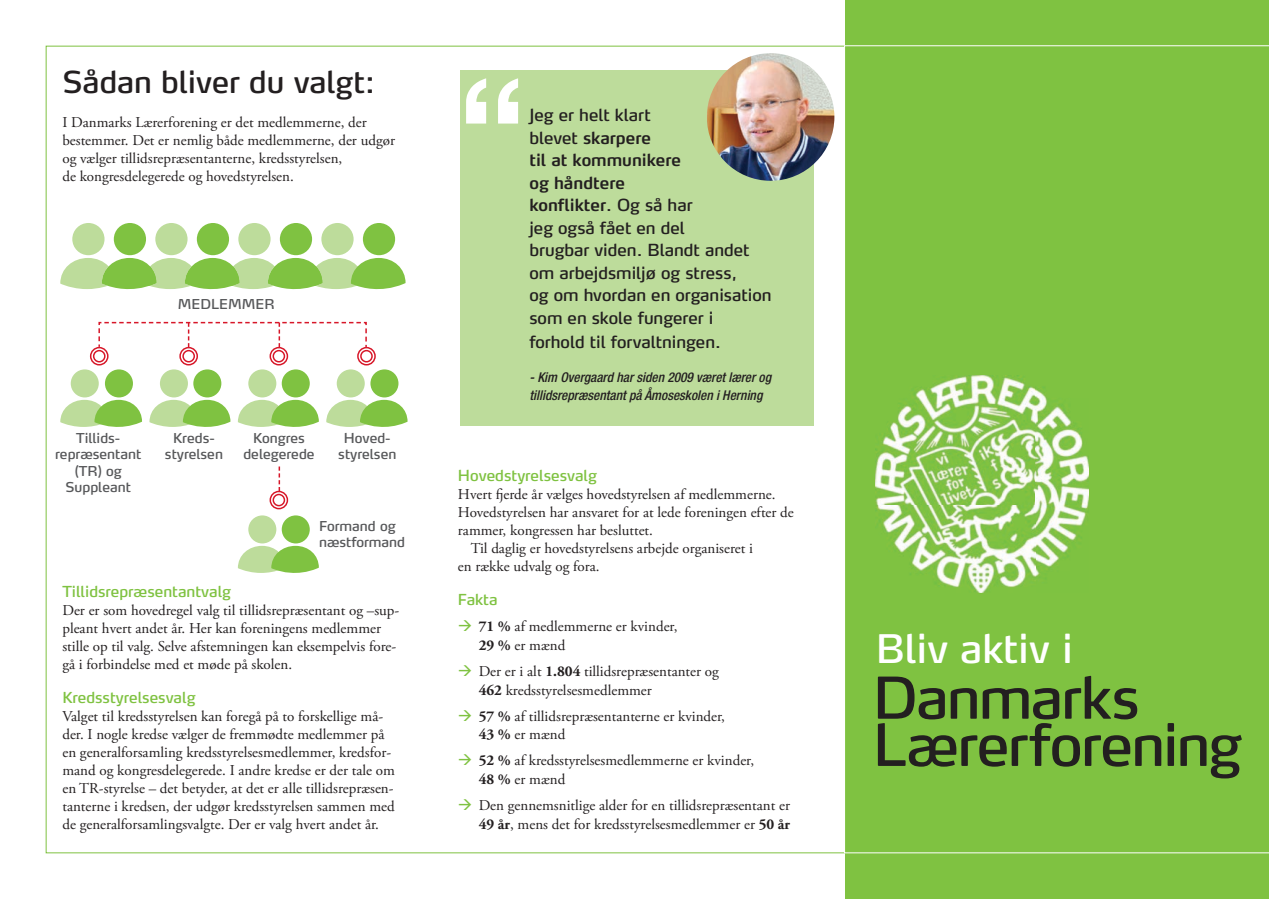
<style>
.page{position:relative;width:1269px;height:899px;background:#fff}
.page>*{position:absolute;margin:0;border:0;box-sizing:border-box;transform-origin:0 0}
.t1{font:57px/47.2px "Max";letter-spacing:-.03em;color:#231f20}
.t2{font:39px "Max";color:#fff}
.t3{font:30px "Max";color:#231f20}
.t4{font:16.5px/22.5px "Max";color:#231f20}
.t5{font:600 16.5px/22.5px "Max LF";color:#231f20}
.t6{font:15px/18px "Adobe Garamond Pro";color:#231f20}
.t7{font:15px "Max";color:#7fc241}
.t8{font:13.5px/16.5px "Max";color:#57585a;text-align:center}
.t9{font:italic 500 condensed 13.5px/18px "Helvetica Neue LT Std";color:#231f20}
.s1{font-family:"Max";font-weight:400}
.s2{color:#7fc241}
.s3{font-weight:700}
</style>
<div class="page">
<div style="left:845px;top:0;width:424px;height:899px;background:#7fc241"></div>
<svg style="left:844px;top:45px;width:425px;height:808px"></svg>
<img style="left:876px;top:375px;width:212px;height:218px">
<div style="left:460px;top:70px;width:353px;height:356px;background:#bddc9b"></div>
<svg style="left:466px;top:78px;width:52px;height:46px"></svg>
<div style="left:72px;top:223px;width:32px;height:32px;background:#bddc9b;border-radius:50%"></div>
<div style="left:114px;top:223px;width:32px;height:32px;background:#7fc241;border-radius:50%"></div>
<div style="left:71px;top:369px;width:28px;height:28px;background:#bddc9b;border-radius:50%"></div>
<div style="left:105px;top:369px;width:28px;height:28px;background:#7fc241;border-radius:50%"></div>
<svg style="left:60px;top:400px;width:82px;height:27px"></svg>
<div style="left:155px;top:223px;width:32px;height:32px;background:#bddc9b;border-radius:50%"></div>
<div style="left:197px;top:223px;width:32px;height:32px;background:#7fc241;border-radius:50%"></div>
<div style="left:160px;top:369px;width:28px;height:28px;background:#bddc9b;border-radius:50%"></div>
<div style="left:193px;top:369px;width:28px;height:28px;background:#7fc241;border-radius:50%"></div>
<svg style="left:149px;top:400px;width:81px;height:27px;background:#acd683"></svg>
<div style="left:238px;top:223px;width:32px;height:32px;background:#bddc9b;border-radius:50%"></div>
<div style="left:280px;top:223px;width:32px;height:32px;background:#7fc241;border-radius:50%"></div>
<div style="left:248px;top:369px;width:28px;height:28px;background:#bddc9b;border-radius:50%"></div>
<div style="left:282px;top:369px;width:28px;height:28px;background:#7fc241;border-radius:50%"></div>
<svg style="left:238px;top:400px;width:81px;height:27px;background:#acd683"></svg>
<div style="left:248px;top:515px;width:28px;height:28px;background:#bddc9b;border-radius:50%"></div>
<div style="left:282px;top:515px;width:28px;height:28px;background:#7fc241;border-radius:50%"></div>
<svg style="left:238px;top:546px;width:81px;height:27px;background:#acd683"></svg>
<div style="left:321px;top:223px;width:32px;height:32px;background:#bddc9b;border-radius:50%"></div>
<div style="left:363px;top:223px;width:32px;height:32px;background:#7fc241;border-radius:50%"></div>
<svg style="left:60px;top:258px;width:345px;height:32px;background:#aad580"></svg>
<div style="left:337px;top:369px;width:28px;height:28px;background:#bddc9b;border-radius:50%"></div>
<div style="left:370px;top:369px;width:28px;height:28px;background:#7fc241;border-radius:50%"></div>
<svg style="left:326px;top:400px;width:81px;height:27px;background:#acd683"></svg>
<div style="left:90px;top:347px;width:19px;height:18px;border:1px solid #d71729;border-radius:50%"></div>
<div style="left:93px;top:350px;width:13px;height:12px;border:1px solid #d71729;border-radius:50%"></div>
<div style="left:179px;top:347px;width:19px;height:18px;border:1px solid #d71729;border-radius:50%"></div>
<div style="left:182px;top:350px;width:13px;height:12px;border:1px solid #d71729;border-radius:50%"></div>
<div style="left:269px;top:347px;width:19px;height:18px;border:1px solid #d71729;border-radius:50%"></div>
<div style="left:272px;top:350px;width:13px;height:12px;border:1px solid #d71729;border-radius:50%"></div>
<div style="left:269px;top:491px;width:19px;height:18px;border:1px solid #d71729;border-radius:50%"></div>
<div style="left:272px;top:494px;width:13px;height:12px;border:1px solid #d71729;border-radius:50%"></div>
<div style="left:357px;top:347px;width:19px;height:18px;border:1px solid #d71729;border-radius:50%"></div>
<div style="left:360px;top:350px;width:13px;height:12px;border:1px solid #d71729;border-radius:50%"></div>
<svg style="left:278px;top:466px;width:2px;height:25px"></svg>
<svg style="left:98px;top:321px;width:269px;height:28px"></svg>
<img style="left:707px;top:53px;width:127px;height:128px;border-radius:64px">
<h3 class="t3" style="left:62px;top:64px;width:314px">Sådan bliver du valgt:</h3>
<p class="t6" style="left:62px;top:114px;width:334px">I Danmarks Lærerforening er det medlemmerne, der bestemmer. Det er nemlig både medlemmerne, der udgør og vælger tillidsrepræsentanterne, kredsstyrelsen,<br>de kongresdelegerede og hovedstyrelsen.</p>
<p class="t4" style="left:529px;top:104px;width:123px">Jeg er helt klart</p>
<p class="t5" style="left:529px;top:126px;width:165px"><span class="s1">blevet</span> skarpere<br>til at kommunikere og håndtere konflikter<span class="s1">. Og så har</span></p>
<p class="t4" style="left:529px;top:216px;width:243px">jeg også fået en del<br>brugbar viden. Blandt andet om arbejdsmiljø og stress,<br>og om hvordan en organisation som en skole fungerer i</p>
<p class="t4" style="left:529px;top:330px;width:193px">forhold til forvaltningen.</p>
<p class="t9" style="left:529px;top:369px;width:243px">- Kim Overgaard har siden 2009 været lærer og tillidsrepræsentant på Åmoseskolen i Herning</p>
<p class="t8" style="left:178px;top:295px;width:98px">MEDLEMMER</p>
<p class="t8" style="left:55px;top:429px;width:88px">Tillids&shy;repræsentant (TR) og<br>Suppleant</p>
<p class="t8" style="left:165px;top:429px;width:60px">Kreds&shy;styrelsen</p>
<p class="t8" style="left:243px;top:429px;width:73px">Kongres delegerede</p>
<p class="t8" style="left:338px;top:429px;width:60px">Hoved&shy;styrelsen</p>
<p class="t8" style="left:319px;top:517px;width:88px;text-align:left">Formand og næstformand</p>
<p class="t7" style="left:62px;top:582px;width:170px">Tillidsrepræsentantvalg</p>
<p class="t6" style="left:62px;top:601px;width:338px">Der er som hovedregel valg til tillidsrepræsentant og –sup&shy;pleant hvert andet år. Her kan foreningens medlemmer stille op til valg. Selve afstemningen kan eksempelvis fore&shy;gå i forbindelse med et møde på skolen.</p>
<p class="t7" style="left:62px;top:688px;width:135px">Kredsstyrelsesvalg</p>
<p class="t6" style="left:62px;top:708px;width:334px">Valget til kredsstyrelsen kan foregå på to forskellige må&shy;der. I nogle kredse vælger de fremmødte medlemmer på en generalforsamling kredsstyrelsesmedlemmer, kredsfor&shy;mand og kongresdelegerede. I andre kredse er der tale om en TR-styrelse – det betyder, at det er alle tillidsrepræsen&shy;tanterne i kredsen, der udgør kredsstyrelsen sammen med de generalforsamlingsvalgte. Der er valg hvert andet år.</p>
<p class="t7" style="left:458px;top:466px;width:140px">Hovedstyrelsesvalg</p>
<p class="t6" style="left:458px;top:485px;width:319px">Hvert erde år vælges hovedstyrelsen af medlemmerne.</p>
<p class="t6" style="left:458px;top:503px;width:337px">Hovedstyrelsen har ansvaret for at lede foreningen efter de</p>
<p class="t6" style="left:458px;top:521px;width:196px">rammer, kongressen har besluttet.</p>
<p class="t6" style="left:471px;top:539px;width:284px">Til daglig er hovedstyrelsens arbejde organiseret i</p>
<p class="t6" style="left:458px;top:557px;width:143px">en række udvalg og fora.</p>
<p class="t7" style="left:458px;top:590px;width:41px">Fakta</p>
<p class="t6" style="left:479px;top:617px;width:200px;line-height:18.8px;text-indent:-21px"><span class="s2">→</span> <span class="s3">71 %</span> af medlemmerne er kvinder,<br><span class="s3">29 %</span> er mænd</p>
<p class="t6" style="left:479px;top:662px;width:242px;line-height:18.8px;text-indent:-21px"><span class="s2">→</span> Der er i alt <span class="s3">1.804</span> tillidsrepræsentanter og<br><span class="s3">462</span> kredsstyrelsesmedlemmer</p>
<p class="t6" style="left:479px;top:707px;width:248px;line-height:18.8px;text-indent:-21px"><span class="s2">→</span> <span class="s3">57 %</span> af tillidsrepræsentanterne er kvinder,<br><span class="s3">43 %</span> er mænd</p>
<p class="t6" style="left:479px;top:752px;width:277px;line-height:18.8px;text-indent:-21px"><span class="s2">→</span> <span class="s3">52 %</span> af kredsstyrelsesmedlemmerne er kvinder,<br><span class="s3">48 %</span> er mænd</p>
<p class="t6" style="left:458px;top:796px;width:334px;line-height:18.8px;text-align:right"><span class="s2">→</span> Den gennemsnitlige alder for en tillidsrepræsentant er<br><span class="s3">49 år</span>, mens det for kredsstyrelsesmedlemmer er <span class="s3">50 år</span></p>
<h2 class="t2" style="left:876px;top:624px;width:198px">Bliv aktiv i</h2>
<h1 class="t1" style="left:872px;top:674px;width:371px">Danmarks<br>Lærerforening</h1>
</div>
